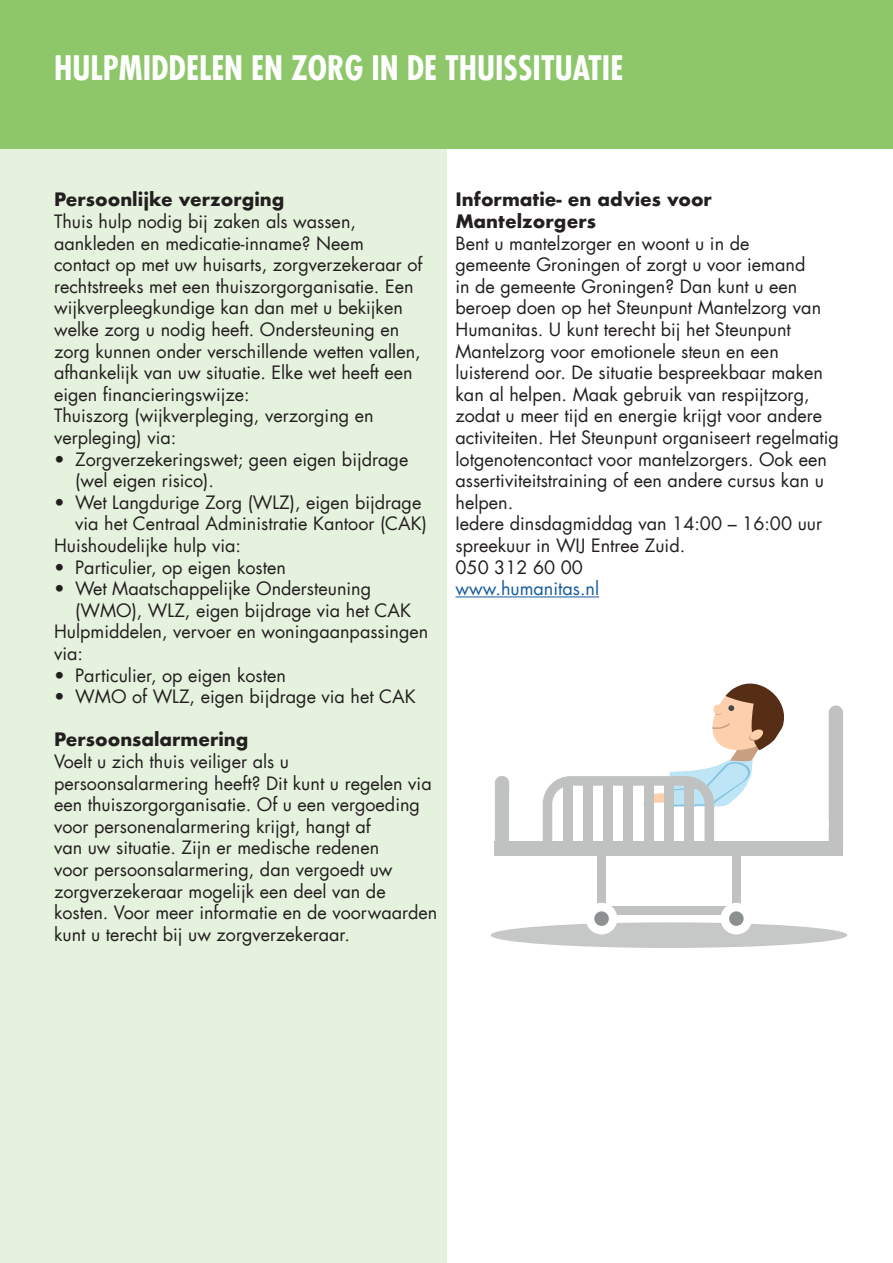
<style>
.page{position:relative;width:893px;height:1263px;background:#fff}
.page>*{position:absolute;margin:0;border:0;box-sizing:border-box;transform-origin:0 0}
.t1{font:700 condensed 33px "Futura LT";color:#fff}
.t2{font:18px/21.6px "Futura LT";color:#231f20}
.t3{font:700 18px "Futura";color:#231f20}
.t4{font:18px "Futura LT";color:#175d9e}
</style>
<div class="page">
<div style="left:0;top:149px;width:446px;height:1114px;background:#e5f2dd"></div>
<div style="left:0;top:0;width:893px;height:149px;background:#8dc76a"></div>
<div style="left:491px;top:922px;width:356px;height:26px;background:#c6c8c8;border-radius:50%"></div>
<div style="left:495px;top:841px;width:348px;height:14px;background:#c0c2c1"></div>
<div style="left:829px;top:705px;width:14px;height:150px;background:#c0c2c1;border-radius:7px"></div>
<div style="left:597px;top:846px;width:9px;height:76px;background:#c0c2c1"></div>
<div style="left:732px;top:846px;width:9px;height:76px;background:#c0c2c1"></div>
<div style="left:597px;top:906px;width:144px;height:9px;background:#c0c2c1"></div>
<div style="left:586px;top:903px;width:31px;height:31px;background:#fff;border-radius:50%"></div>
<div style="left:594px;top:911px;width:15px;height:15px;background:#8d9091;border-radius:50%"></div>
<div style="left:720px;top:903px;width:32px;height:31px;background:#fff;border-radius:50%"></div>
<div style="left:729px;top:911px;width:15px;height:15px;background:#8d9091;border-radius:50%"></div>
<div style="left:495px;top:776px;width:14px;height:79px;background:#c0c2c1;border-radius:7px"></div>
<svg style="left:509px;top:683px;width:321px;height:158px"></svg>
<div style="left:563px;top:781px;width:9px;height:66px;background:#c0c2c1"></div>
<div style="left:583px;top:781px;width:10px;height:66px;background:#c0c2c1"></div>
<div style="left:603px;top:781px;width:10px;height:66px;background:#c0c2c1"></div>
<div style="left:624px;top:781px;width:9px;height:66px;background:#c0c2c1"></div>
<div style="left:644px;top:781px;width:9px;height:66px;background:#c0c2c1"></div>
<div style="left:664px;top:781px;width:10px;height:66px;background:#c0c2c1"></div>
<div style="left:684px;top:781px;width:10px;height:66px;background:#c0c2c1"></div>
<hr style="left:455px;top:596px;width:144px;height:1px;background:#175d9e">
<p class="t1" style="left:54px;top:47px;width:571px">HULPMIDDELEN EN ZORG IN DE THUISSITUATIE</p>
<p class="t3" style="left:54px;top:186px;width:232px">Persoonlijke verzorging</p>
<p class="t2" style="left:54px;top:211px;width:370px">Thuis hulp nodig bij zaken als wassen, aankleden en medicatie-inname? Neem contact op met uw huisarts, zorgverzekeraar of rechtstreeks met een thuiszorgorganisatie. Een</p>
<p class="t2" style="left:54px;top:297px;width:368px">wijkverpleegkundige kan dan met u bekijken welke zorg u nodig heeft. Ondersteuning en zorg kunnen onder verschillende wetten vallen, afhankelijk van uw situatie. Elke wet heeft een eigen financieringswijze:</p>
<p class="t2" style="left:54px;top:405px;width:321px">Thuiszorg (wijkverpleging, verzorging en verpleging) via:</p>
<p class="t2" style="left:75px;top:448px;width:335px;text-indent:-21px">• Zorgverzekeringswet; geen eigen bijdrage (wel eigen risico).</p>
<p class="t2" style="left:75px;top:491px;width:353px;text-indent:-21px">• Wet Langdurige Zorg (WLZ), eigen bijdrage via het Centraal Administratie Kantoor (CAK)</p>
<p class="t2" style="left:54px;top:535px;width:189px">Huishoudelijke hulp via:</p>
<p class="t2" style="left:54px;top:556px;width:233px">• Particulier, op eigen kosten</p>
<p class="t2" style="left:75px;top:578px;width:337px;text-indent:-21px">• Wet Maatschappelijke Ondersteuning (WMO), WLZ, eigen bijdrage via het CAK</p>
<p class="t2" style="left:54px;top:621px;width:376px">Hulpmiddelen, vervoer en woningaanpassingen via:</p>
<p class="t2" style="left:54px;top:664px;width:233px">• Particulier, op eigen kosten</p>
<p class="t2" style="left:54px;top:686px;width:363px">• WMO of WLZ, eigen bijdrage via het CAK</p>
<p class="t3" style="left:54px;top:726px;width:196px">Persoonsalarmering</p>
<p class="t2" style="left:54px;top:751px;width:385px">Voelt u zich thuis veiliger als u persoonsalarmering heeft? Dit kunt u regelen via een thuiszorgorganisatie. Of u een vergoeding voor personenalarmering krijgt, hangt af<br>van uw situatie. Zijn er medische redenen<br>voor persoonsalarmering, dan vergoedt uw zorgverzekeraar mogelijk een deel van de kosten. Voor meer informatie en de voorwaarden kunt u terecht bij uw zorgverzekeraar.</p>
<p class="t3" style="left:455px;top:186px;width:258px">Informatie- en advies voor</p>
<p class="t3" style="left:455px;top:208px;width:142px">Mantelzorgers</p>
<p class="t2" style="left:455px;top:232px;width:385px">Bent u mantelzorger en woont u in de<br>gemeente Groningen of zorgt u voor iemand<br>in de gemeente Groningen? Dan kunt u een beroep doen op het Steunpunt Mantelzorg van Humanitas. U kunt terecht bij het Steunpunt Mantelzorg voor emotionele steun en een luisterend oor. De situatie bespreekbaar maken kan al helpen. Maak gebruik van respijtzorg, zodat u meer tijd en energie krijgt voor andere activiteiten. Het Steunpunt organiseert regelmatig lotgenotencontact voor mantelzorgers. Ook een assertiviteitstraining of een andere cursus kan u helpen.</p>
<p class="t2" style="left:455px;top:513px;width:368px">Iedere dinsdagmiddag van 14:00 – 16:00 uur spreekuur in WIJ Entree Zuid.</p>
<p class="t2" style="left:455px;top:556px;width:129px">050 312 60 00</p>
<p class="t4" style="left:455px;top:577px;width:145px">www.humanitas.nl</p>
</div>
